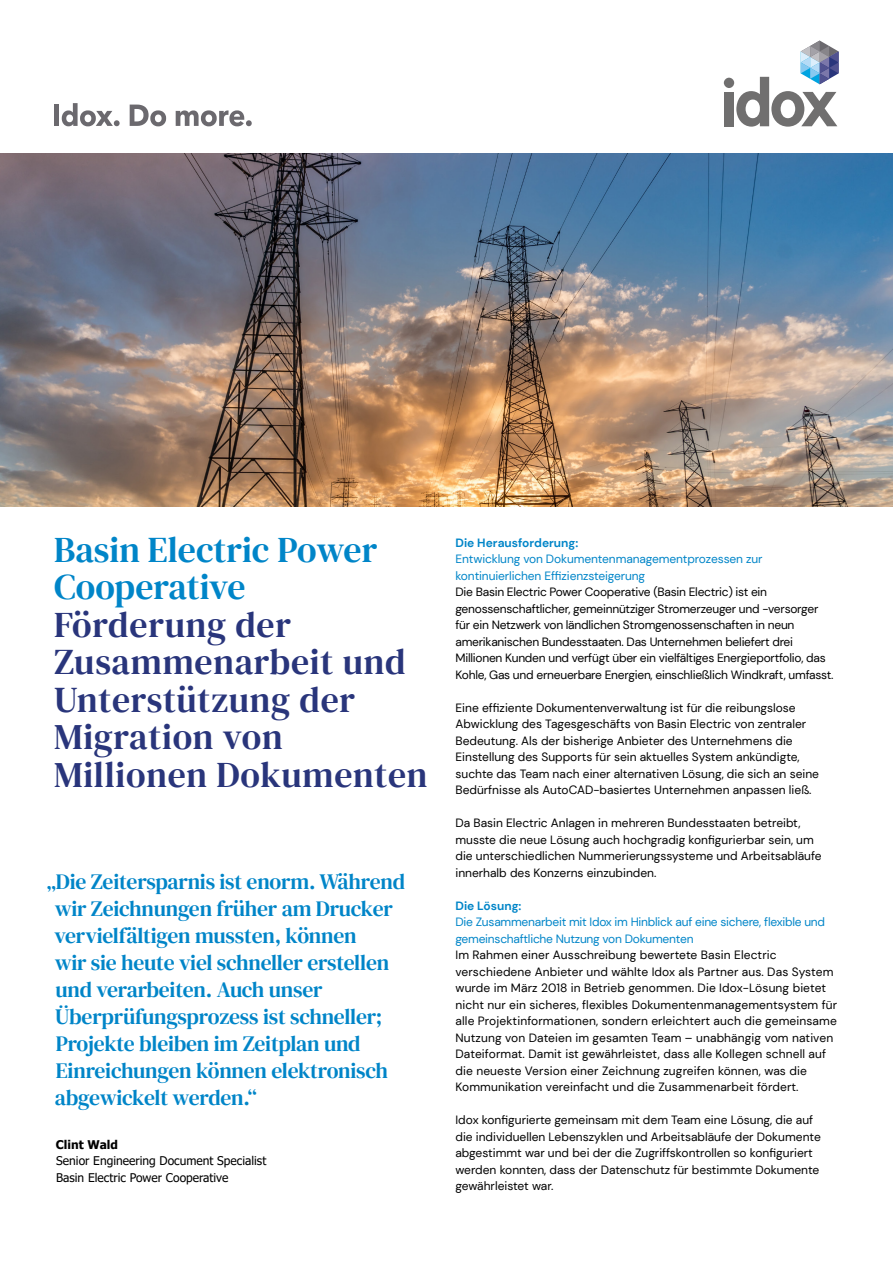
<style>
.page{position:relative;width:893px;height:1263px;background:#fff}
.page>*{position:absolute;margin:0;border:0;box-sizing:border-box;transform-origin:0 0}
.t1{font:36px/37.5px "DM Serif Text";letter-spacing:.02em;color:#29357b}
.t2{font:36px/37.5px "DM Serif Text";color:#0085c8}
.t3{font:21.75px/27px "DM Serif Text";letter-spacing:-.01em;color:#0085c8}
.t4{font:12px/16.5px "DM Sans";color:#000}
.t5{font:12px/16.5px "DM Sans";letter-spacing:-.02em;color:#000}
.t6{font:12px/16.5px "DM Sans";letter-spacing:-.02em;color:#0085c8}
.t7{font:12px/16.5px "Tahoma";color:#000}
.t8{font:700 12px "DM Sans";color:#0085c8}
.t9{font:700 12px "Tahoma";color:#000}
</style>
<div class="page">
<div style="left:54px;top:105px;width:5px;height:21px;background:#6b696e"></div>
<svg style="left:62px;top:103px;width:58px;height:23px"></svg>
<svg style="left:130px;top:105px;width:36px;height:21px"></svg>
<svg style="left:176px;top:110px;width:76px;height:16px"></svg>
<svg style="left:736px;top:41px;width:103px;height:86px"></svg>
<div style="left:724px;top:92px;width:10px;height:34px;background:#706f6f"></div>
<div style="left:724px;top:78px;width:10px;height:10px;background:#706f6f;border-radius:50%"></div>
<img style="left:0;top:153px;width:893px;height:353px">
<h1 class="t2" style="left:54px;top:531px;width:325px">Basin Electric Power<br>Cooperative</h1>
<h1 class="t1" style="left:54px;top:606px;width:375px">Förderung der<br>Zusammenarbeit und<br>Unterstützung der<br>Migration von<br>Millionen Dokumenten</h1>
<p class="t3" style="left:54px;top:868px;width:352px;text-indent:-8px">„Die Zeitersparnis ist enorm. Während wir Zeichnungen früher am Drucker vervielfältigen mussten, können<br>wir sie heute viel schneller erstellen und verarbeiten. Auch unser Überprüfungsprozess ist schneller; Projekte bleiben im Zeitplan und Einreichungen können elektronisch abgewickelt werden.“</p>
<p class="t9" style="left:56px;top:1136px;width:64px">Clint Wald</p>
<p class="t7" style="left:56px;top:1153px;width:212px">Senior Engineering Document Specialist<br>Basin Electric Power Cooperative</p>
<p class="t8" style="left:455px;top:535px;width:124px">Die Herausforderung:</p>
<p class="t6" style="left:455px;top:551px;width:308px">Entwicklung von Dokumentenmanagementprozessen zur kontinuierlichen Effizienzsteigerung</p>
<p class="t5" style="left:455px;top:584px;width:379px">Die Basin Electric Power Cooperative (Basin Electric) ist ein genossenschaftlicher, gemeinnütziger Stromerzeuger und -versorger für ein Netzwerk von ländlichen Stromgenossenschaften in neun amerikanischen Bundesstaaten. Das Unternehmen beliefert drei Millionen Kunden und verfügt über ein vielfältiges Energieportfolio, das Kohle, Gas und erneuerbare Energien, einschließlich Windkraft, umfasst.</p>
<p class="t4" style="left:455px;top:699px;width:365px">Eine effiziente Dokumentenverwaltung ist für die reibungslose Abwicklung des Tagesgeschäfts von Basin Electric von zentraler Bedeutung. Als der bisherige Anbieter des Unternehmens die Einstellung des Supports für sein aktuelles System ankündigte, suchte das Team nach einer alternativen Lösung, die sich an seine Bedürfnisse als AutoCAD-basiertes Unternehmen anpassen ließ.</p>
<p class="t4" style="left:455px;top:815px;width:368px">Da Basin Electric Anlagen in mehreren Bundesstaaten betreibt, musste die neue Lösung auch hochgradig konfigurierbar sein, um die unterschiedlichen Nummerierungssysteme und Arbeitsabläufe innerhalb des Konzerns einzubinden.</p>
<p class="t8" style="left:455px;top:898px;width:68px">Die Lösung:</p>
<p class="t6" style="left:455px;top:914px;width:371px">Die Zusammenarbeit mit Idox im Hinblick auf eine sichere, flexible und gemeinschaftliche Nutzung von Dokumenten</p>
<p class="t4" style="left:455px;top:947px;width:383px">Im Rahmen einer Ausschreibung bewertete Basin Electric verschiedene Anbieter und wählte Idox als Partner aus. Das System wurde im März 2018 in Betrieb genommen. Die Idox-Lösung bietet nicht nur ein sicheres, flexibles Dokumentenmanagementsystem für alle Projektinformationen, sondern erleichtert auch die gemeinsame Nutzung von Dateien im gesamten Team – unabhängig vom nativen Dateiformat. Damit ist gewährleistet, dass alle Kollegen schnell auf die neueste Version einer Zeichnung zugreifen können, was die Kommunikation vereinfacht und die Zusammenarbeit fördert.</p>
<p class="t4" style="left:455px;top:1112px;width:367px">Idox konfigurierte gemeinsam mit dem Team eine Lösung, die auf die individuellen Lebenszyklen und Arbeitsabläufe der Dokumente abgestimmt war und bei der die Zugriffskontrollen so konfiguriert werden konnten, dass der Datenschutz für bestimmte Dokumente gewährleistet war.</p>
</div>
